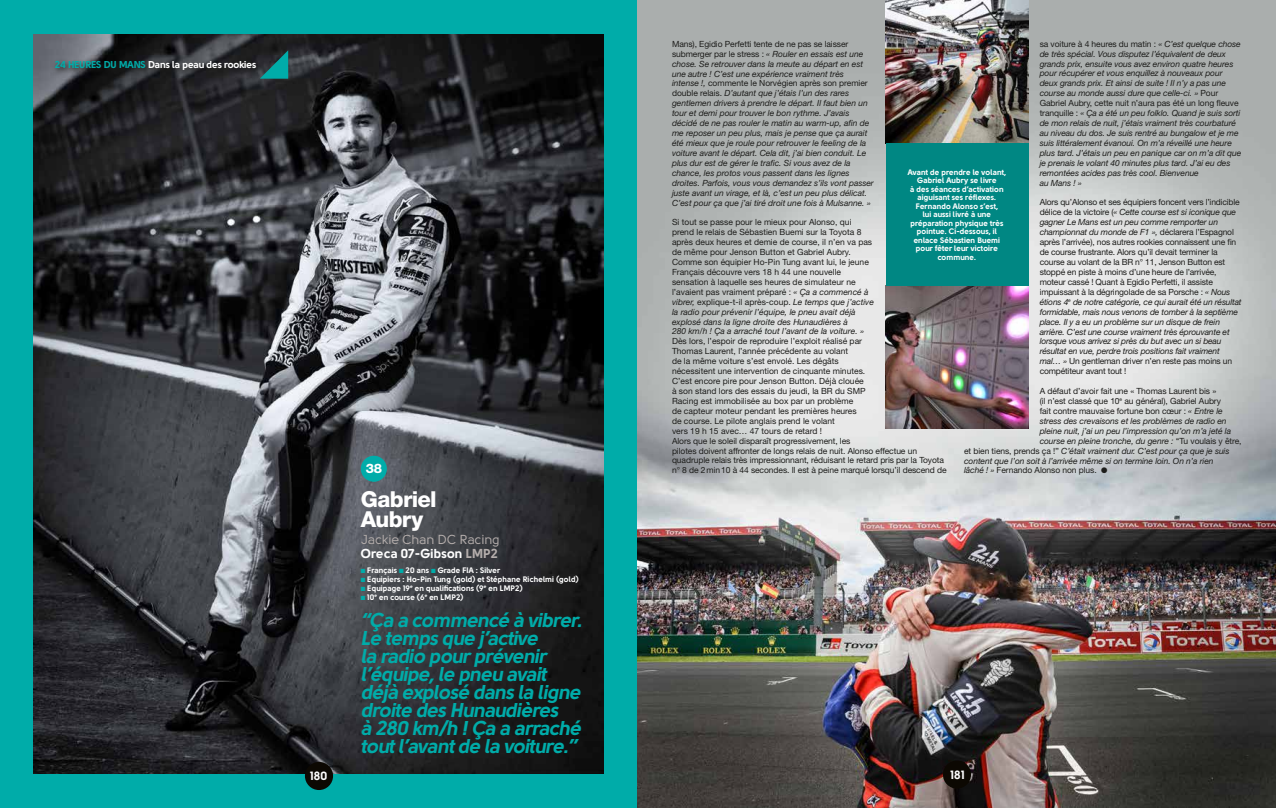
<style>
.page{position:relative;width:1276px;height:808px;background:#fff}
.page>*{position:absolute;margin:0;border:0;box-sizing:border-box;transform-origin:0 0}
.t1{font:800 22px/20px "Helvetica Neue LT Std";letter-spacing:-.03em;color:#fff}
.t2{font:italic 700 20px/18px "Solomon Sans";letter-spacing:-.26em;color:#00aca9}
.t3{font:800 13.1px "Helvetica Neue LT Std";color:#fff}
.t4{font:13px/14px "Solomon Sans";letter-spacing:-.01em;color:#b5aeac}
.t5{font:700 12px "Solomon Sans";letter-spacing:-.01em;color:#fff}
.t6{font:700 10px "Solomon Sans";letter-spacing:-.03em;color:#fff}
.t7{font:8.5px/9.9px "Helvetica Neue LT Std";letter-spacing:-.01em;color:#1d1d1b}
.t8{font:italic 8.5px/9.9px "Helvetica Neue LT Std";letter-spacing:-.01em;color:#1d1d1b}
.t9{font:700 8px/8.5px "Solomon Sans";letter-spacing:-.01em;color:#fff;text-align:center}
.s1{color:#00aca9}
.s2{font-weight:700;color:#fff}
.s3{font-weight:700}
.s4{font-style:normal}
.s5{font-style:italic}
</style>
<div class="page">
<div style="left:0;top:0;width:638px;height:808px;background:#00aca9"></div>
<img style="left:34px;top:34px;width:570px;height:740px">
<img style="left:638px;top:0;width:638px;height:808px">
<div style="left:361px;top:456px;width:26px;height:26px;background:#00aca9;border-radius:50%"></div>
<img style="left:885px;top:0;width:143px;height:143px">
<img style="left:885px;top:286px;width:143px;height:143px">
<div style="left:885px;top:143px;width:143px;height:143px;background:#008783"></div>
<svg style="left:260px;top:50px;width:28px;height:29px"></svg>
<svg style="left:52px;top:58px;width:211px;height:19px;background:#313235"></svg>
<div style="left:943px;top:760px;width:28px;height:28px;background:#0c0802;border-radius:50%"></div>
<div style="left:305px;top:762px;width:28px;height:28px;background:#0c0802;border-radius:50%"></div>
<p class="t6" style="left:55px;top:59px;width:203px"><span class="s1">24 Heures du Mans</span> Dans la peau des rookies</p>
<h3 class="t3" style="left:366px;top:461px;width:18px">38</h3>
<h1 class="t1" style="left:361px;top:489px;width:77px">Gabriel<br>Aubry</h1>
<h3 class="t4" style="left:361px;top:532px;width:140px">Jackie Chan DC Racing<br><span class="s2">Oreca 07-Gibson</span> <span class="s3">LMP2</span></h3>
<p class="t9" style="left:361px;top:566px;width:141px"><span class="s1">■</span> Français <span class="s1">■</span> 20 ans <span class="s1">■</span> Grade FIA : Silver</p>
<p class="t9" style="left:361px;top:575px;width:219px"><span class="s1">■</span> Equipiers : Ho-Pin Tung (gold) et Stéphane Richelmi (gold)</p>
<p class="t9" style="left:361px;top:584px;width:163px"><span class="s1">■</span> Equipage 19<sup>e</sup> en qualifications (9<sup>e</sup> en LMP2)</p>
<p class="t9" style="left:361px;top:593px;width:104px"><span class="s1">■</span> 10<sup>e</sup> en course (6<sup>e</sup> en LMP2)</p>
<h2 class="t2" style="left:361px;top:611px;width:227px">‘‘Ça a commencé à vibrer.<br>Le tempsque j ’active<br>la radio pourprévenir l’équipe,le pneu avait déjà explosé dansla ligne droite desHunaudières<br>à 280 km/h !Ça a arraché toutl’avantde la voiture.’’</h2>
<p class="t8" style="left:1039px;top:39px;width:203px"><span class="s4">sa voiture à 4 heures du matin :</span> « C’est quelque chose de très spécial. Vous disputez l’équivalent de deux grands prix, ensuite vous avez environ quatre heures pour récupérer et vous enquillez à nouveaux pour deux grands prix. Et ainsi de suite ! Il n’y a pas une course au monde aussi dure que celle-ci. » <span class="s4">Pour Gabriel Aubry, cette nuit n’aura pas été un long fleuve tranquille :</span> « Ça a été un peu folklo. Quand je suis sorti de mon relais de nuit, j’étais vraiment très courbaturé au niveau du dos. Je suis rentré au bungalow et je me suis littéralement évanoui. On m’a réveillé une heure plus tard. J’étais un peu en panique car on m’a dit que je prenais le volant 40 minutes plus tard. J’ai eu des remontées acides pas très cool. Bienvenue<br>au Mans ! »</p>
<p class="t7" style="left:1039px;top:197px;width:203px">Alors qu’Alonso et ses équipiers foncent vers l’indicible délice de la victoire (<span class="s5">« Cette course est si iconique que gagner Le Mans est un peu comme remporter un championnat du monde de F1 »,</span> déclarera l’Espagnol après l’arrivée), nos autres rookies connaissent une fin de course frustrante. Alors qu’il devait terminer la course au volant de la BR n° 11, Jenson Button est stoppé en piste à moins d’une heure de l’arrivée, moteur cassé ! Quant à Egidio Perfetti, il assiste impuissant à la dégringolade de sa Porsche : <span class="s5">« Nous étions 4</span><sup>e</sup> <span class="s5">de notre catégorie, ce qui aurait été un résultat formidable, mais nous venons de tomber à la septième place. Il y a eu un problème sur un disque de frein arrière. C’est une course vraiment très éprouvante et lorsque vous arrivez si près du but avec un si beau résultat en vue, perdre trois positions fait vraiment mal… »</span> Un gentleman driver n’en reste pas moins un compétiteur avant tout !</p>
<p class="t7" style="left:1039px;top:386px;width:178px">A défaut d’avoir fait une « Thomas Laurent bis »</p>
<p class="t7" style="left:1039px;top:396px;width:183px">(il n’est classé que 10<sup>e</sup> au général), Gabriel Aubry</p>
<p class="t7" style="left:1039px;top:406px;width:184px">fait contre mauvaise fortune bon cœur : <span class="s5">« Entre le</span></p>
<p class="t8" style="left:1039px;top:416px;width:188px">stress des crevaisons et les problèmes de radio en</p>
<p class="t8" style="left:1039px;top:426px;width:193px">pleine nuit, j’ai un peu l’impression qu’on m’a jeté la</p>
<p class="t8" style="left:1039px;top:436px;width:203px">course en pleine tronche, du genre : <span class="s4">‘‘Tu voulais y être,</span></p>
<p class="t8" style="left:964px;top:445px;width:267px"><span class="s4">et bien tiens, prends ça !’’</span> C’était vraiment dur. C’est pour ça que je suis</p>
<p class="t8" style="left:964px;top:455px;width:251px">content que l’on soit à l’arrivée même si on termine loin. On n’a rien</p>
<p class="t7" style="left:964px;top:465px;width:145px"><span class="s5">lâché ! »</span> Fernando Alonso non plus. ●</p>
<p class="t8" style="left:672px;top:39px;width:203px"><span class="s4">Mans), Egidio Perfetti tente de ne pas se laisser submerger par le stress :</span> « Rouler en essais est une chose. Se retrouver dans la meute au départ en est une autre ! C’est une expérience vraiment très<br>intense !, <span class="s4">commente le Norvégien après son premier double relais.</span> D’autant que j’étais l’un des rares gentlemen drivers à prendre le départ. Il faut bien un tour et demi pour trouver le bon rythme. J’avais décidé de ne pas rouler le matin au warm-up, afin de me reposer un peu plus, mais je pense que ça aurait été mieux que je roule pour retrouver le feeling de la voiture avant le départ. Cela dit, j’ai bien conduit. Le plus dur est de gérer le trafic. Si vous avez de la chance, les protos vous passent dans les lignes droites. Parfois, vous vous demandez s’ils vont passer juste avant un virage, et là, c’est un peu plus délicat.<br>C’est pour ça que j’ai tiré droit une fois à Mulsanne. »</p>
<p class="t7" style="left:672px;top:217px;width:203px">Si tout se passe pour le mieux pour Alonso, qui prend le relais de Sébastien Buemi sur la Toyota 8 après deux heures et demie de course, il n’en va pas de même pour Jenson Button et Gabriel Aubry.<br>Comme son équipier Ho-Pin Tung avant lui, le jeune Français découvre vers 18 h 44 une nouvelle sensation à laquelle ses heures de simulateur ne l’avaient pas vraiment préparé : <span class="s5">« Ça a commencé à vibrer,</span> explique-t-il après-coup. <span class="s5">Le temps que j’active la radio pour prévenir l’équipe, le pneu avait déjà explosé dans la ligne droite des Hunaudières à<br>280 km/h ! Ça a arraché tout l’avant de la voiture. »</span></p>
<p class="t7" style="left:672px;top:336px;width:276px">Dès lors, l’espoir de reproduire l’exploit réalisé par<br>Thomas Laurent, l’année précédente au volant<br>de la même voiture s’est envolé. Les dégâts<br>nécessitent une intervention de cinquante minutes.<br>C’est encore pire pour Jenson Button. Déjà clouée<br>à son stand lors des essais du jeudi, la BR du SMP<br>Racing est immobilisée au box par un problème<br>de capteur moteur pendant les premières heures<br>de course. Le pilote anglais prend le volant<br>vers 19 h 15 avec… 47 tours de retard !<br>Alors que le soleil disparaît progressivement, les<br>pilotes doivent affronter de longs relais de nuit. Alonso effectue un quadruple relais très impressionnant, réduisant le retard pris par la Toyota n° 8 de 2min10 à 44 secondes. Il est à peine marqué lorsqu’il descend de</p>
<p class="t9" style="left:907px;top:168px;width:100px">Avant de prendre le volant,<br>Gabriel Aubry se livre<br>à des séances d’activation aiguisant ses réflexes.<br>Fernando Alonso s’est,<br>lui aussi livré à une préparation physique très pointue. Ci-dessous, il enlace Sébastien Buemi pour fêter leur victoire commune.</p>
<h3 class="t5" style="left:310px;top:768px;width:19px">180</h3>
<h3 class="t5" style="left:950px;top:768px;width:16px">181</h3>
</div>
